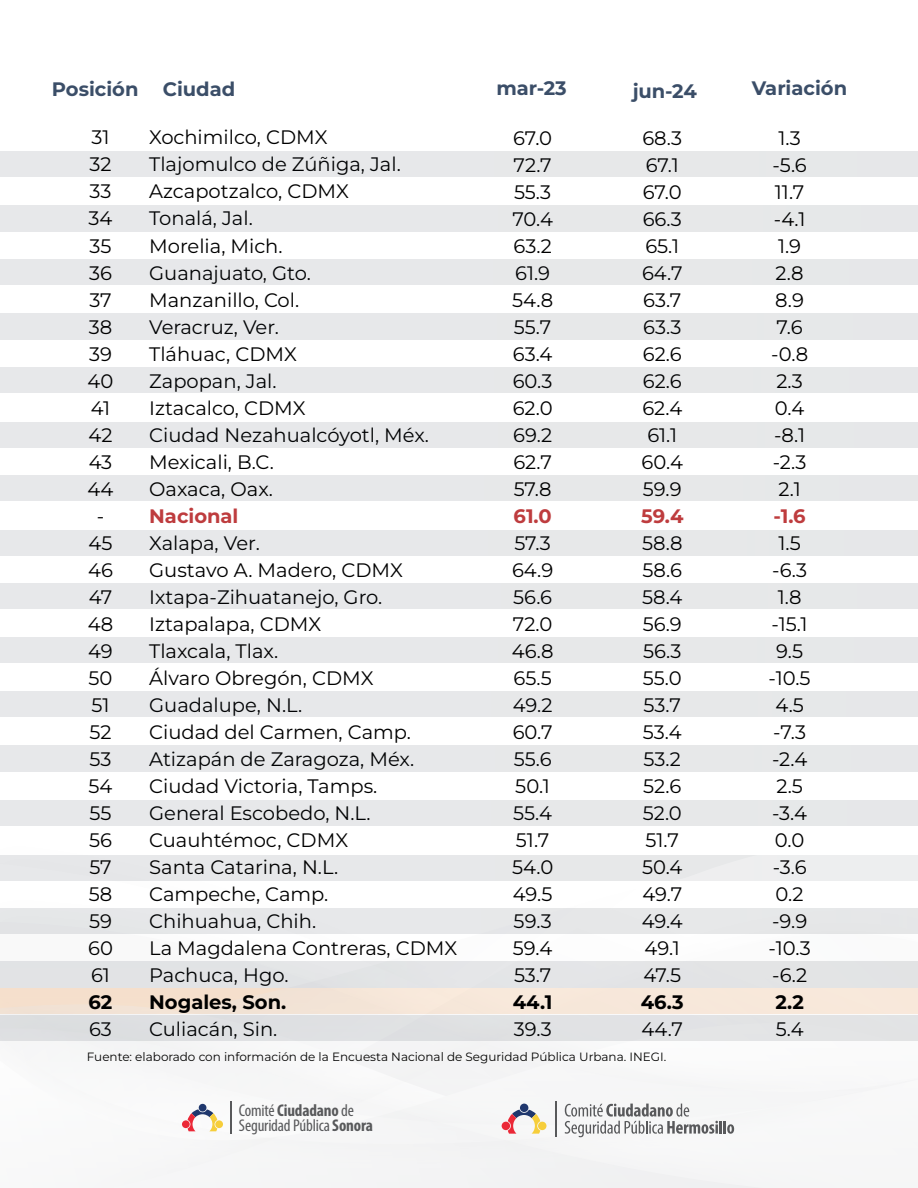
<style>
.page{position:relative;width:918px;height:1188px;background:#fff}
.page>*{position:absolute;margin:0;border:0;box-sizing:border-box;transform-origin:0 0}
.t1{font:19.5px/27px "Montserrat";color:#000}
.t2{font:700 19.5px "Montserrat";color:#3b4e68}
.t3{font:700 19.5px "Montserrat";color:#000}
.t4{font:700 19.5px "Montserrat";color:#be3c3e}
.t5{font:condensed 16.95px "Myriad Pro";letter-spacing:-.01em;color:#58595b}
.t6{font:700 condensed 16.95px "Myriad Pro";letter-spacing:-.01em;color:#58595b}
.t7{font:12px "Montserrat";color:#050504}
.s1{font-weight:400}
.s2{font-weight:700}
</style>
<div class="page">
<div style="left:0;top:476px;width:918px;height:25px;background:#e7e8ea"></div>
<div style="left:0;top:637px;width:918px;height:26px;background:#e7e8ea"></div>
<div style="left:0;top:863px;width:918px;height:12px;background:#e7e8ea"></div>
<svg style="left:0;top:922px;width:918px;height:40px"></svg>
<div style="left:0;top:1041px;width:918px;height:147px;background:#f6f6f7"></div>
<div style="left:199px;top:1104px;width:7px;height:8px;background:#1f376d;border-radius:50%"></div>
<div style="left:182px;top:1120px;width:8px;height:8px;background:#eb2837;border-radius:50%"></div>
<div style="left:215px;top:1120px;width:8px;height:8px;background:#f6ce3b;border-radius:50%"></div>
<svg style="left:188px;top:1109px;width:29px;height:22px"></svg>
<hr style="left:231px;top:1101px;width:1px;height:33px;background:#58595b">
<div style="left:520px;top:1104px;width:8px;height:8px;background:#1f376d;border-radius:50%"></div>
<div style="left:502px;top:1122px;width:8px;height:8px;background:#eb2837;border-radius:50%"></div>
<div style="left:538px;top:1122px;width:8px;height:8px;background:#f6ce3b;border-radius:50%"></div>
<svg style="left:508px;top:1110px;width:32px;height:24px"></svg>
<svg style="left:565px;top:1104px;width:169px;height:33px"></svg>
<hr style="left:555px;top:1101px;width:1px;height:35px;background:#58595b">
<div style="left:0;top:151px;width:918px;height:25px;background:#e7e8ea"></div>
<div style="left:0;top:206px;width:918px;height:25px;background:#e7e8ea"></div>
<div style="left:0;top:259px;width:918px;height:25px;background:#e7e8ea"></div>
<div style="left:0;top:314px;width:918px;height:25px;background:#e7e8ea"></div>
<div style="left:0;top:368px;width:918px;height:25px;background:#e7e8ea"></div>
<div style="left:0;top:422px;width:918px;height:26px;background:#e7e8ea"></div>
<div style="left:0;top:530px;width:918px;height:26px;background:#e7e8ea"></div>
<div style="left:0;top:583px;width:918px;height:25px;background:#e7e8ea"></div>
<div style="left:0;top:691px;width:918px;height:25px;background:#e7e8ea"></div>
<div style="left:0;top:746px;width:918px;height:25px;background:#e7e8ea"></div>
<div style="left:0;top:800px;width:918px;height:26px;background:#e7e8ea"></div>
<div style="left:0;top:908px;width:917px;height:26px;background:#e6e7e9"></div>
<div style="left:0;top:962px;width:918px;height:25px;background:#e2e4e5"></div>
<div style="left:0;top:1016px;width:918px;height:25px;background:#e0e1e3"></div>
<p class="t2" style="left:52px;top:76px;width:185px">Posición Ciudad</p>
<p class="t2" style="left:497px;top:75px;width:72px">mar-23</p>
<p class="t2" style="left:633px;top:78px;width:66px">jun-24</p>
<p class="t2" style="left:752px;top:75px;width:97px">Variación</p>
<p class="t1" style="left:88px;top:124px;width:27px;text-align:center">31<br>32<br>33<br>34<br>35<br>36<br>37<br>38<br>39<br>40<br>41<br>42<br>43<br>44 -<br>45<br>46<br>47<br>48<br>49<br>50<br>51<br>52<br>53<br>54<br>55<br>56<br>57<br>58<br>59<br>60<br>61</p>
<p class="t3" style="left:89px;top:989px;width:25px">62</p>
<p class="t1" style="left:89px;top:1015px;width:24px">63</p>
<p class="t1" style="left:149px;top:124px;width:281px">Xochimilco, CDMX<br>Tlajomulco de Zúñiga, Jal.<br>Azcapotzalco, CDMX<br>Tonalá, Jal.<br>Morelia, Mich.<br>Guanajuato, Gto.<br>Manzanillo, Col.<br>Veracruz, Ver.<br>Tláhuac, CDMX<br>Zapopan, Jal.<br>Iztacalco, CDMX<br>Ciudad Nezahualcóyotl, Méx.<br>Mexicali, B.C.<br>Oaxaca, Oax.</p>
<p class="t4" style="left:149px;top:503px;width:91px">Nacional</p>
<p class="t1" style="left:149px;top:529px;width:310px">Xalapa, Ver.<br>Gustavo A. Madero, CDMX<br>Ixtapa-Zihuatanejo, Gro.<br>Iztapalapa, CDMX<br>Tlaxcala, Tlax.<br>Álvaro Obregón, CDMX<br>Guadalupe, N.L.<br>Ciudad del Carmen, Camp.<br>Atizapán de Zaragoza, Méx.<br>Ciudad Victoria, Tamps.<br>General Escobedo, N.L.<br>Cuauhtémoc, CDMX<br>Santa Catarina, N.L.<br>Campeche, Camp.<br>Chihuahua, Chih.<br>La Magdalena Contreras, CDMX<br>Pachuca, Hgo.</p>
<p class="t3" style="left:149px;top:989px;width:139px">Nogales, Son.</p>
<p class="t1" style="left:149px;top:1015px;width:130px">Culiacán, Sin.</p>
<p class="t1" style="left:512px;top:124px;width:43px">67.0<br>72.7<br>55.3<br>70.4<br>63.2<br>61.9<br>54.8<br>55.7<br>63.4<br>60.3<br>62.0<br>69.2<br>62.7<br>57.8</p>
<p class="t4" style="left:514px;top:503px;width:40px">61.0</p>
<p class="t1" style="left:512px;top:529px;width:43px">57.3<br>64.9<br>56.6<br>72.0<br>46.8<br>65.5<br>49.2<br>60.7<br>55.6<br>50.1<br>55.4<br>51.7<br>54.0<br>49.5<br>59.3<br>59.4<br>53.7</p>
<p class="t3" style="left:513px;top:989px;width:41px">44.1</p>
<p class="t1" style="left:514px;top:1015px;width:39px">39.3</p>
<p class="t1" style="left:642px;top:124px;width:43px">68.3<br>67.1<br>67.0<br>66.3<br>65.1<br>64.7<br>63.7<br>63.3<br>62.6<br>62.6<br>62.4<br>61.1<br>60.4<br>59.9</p>
<p class="t4" style="left:641px;top:503px;width:44px">59.4</p>
<p class="t1" style="left:642px;top:529px;width:43px">58.8<br>58.6<br>58.4<br>56.9<br>56.3<br>55.0<br>53.7<br>53.4<br>53.2<br>52.6<br>52.0<br>51.7<br>50.4<br>49.7<br>49.4<br>49.1<br>47.5</p>
<p class="t3" style="left:641px;top:990px;width:44px">46.3</p>
<p class="t1" style="left:642px;top:1016px;width:43px">44.7</p>
<p class="t7" style="left:87px;top:1049px;width:581px">Fuente: elaborado con información de la Encuesta Nacional de Seguridad Pública Urbana. INEGI.</p>
<p class="t6" style="left:239px;top:1099px;width:116px"><span class="s1">Comité</span>Ciudadano <span class="s1">de</span></p>
<p class="t5" style="left:239px;top:1115px;width:136px">SeguridadPública<span class="s2">Sonora</span></p>
<p class="t1" style="left:771px;top:124px;width:39px;text-align:center">1.3 -5.6<br>11.7 -4.1<br>1.9<br>2.8<br>8.9<br>7.6 -0.8<br>2.3<br>0.4 -8.1 -2.3<br>2.1</p>
<p class="t4" style="left:774px;top:503px;width:34px">-1.6</p>
<p class="t1" style="left:769px;top:529px;width:44px;text-align:center">1.5 -6.3<br>1.8 -15.1<br>9.5 -10.5<br>4.5 -7.3 -2.4<br>2.5 -3.4<br>0.0 -3.6<br>0.2 -9.9 -10.3 -6.2</p>
<p class="t3" style="left:775px;top:989px;width:30px">2.2</p>
<p class="t1" style="left:776px;top:1015px;width:29px">5.4</p>
</div>
